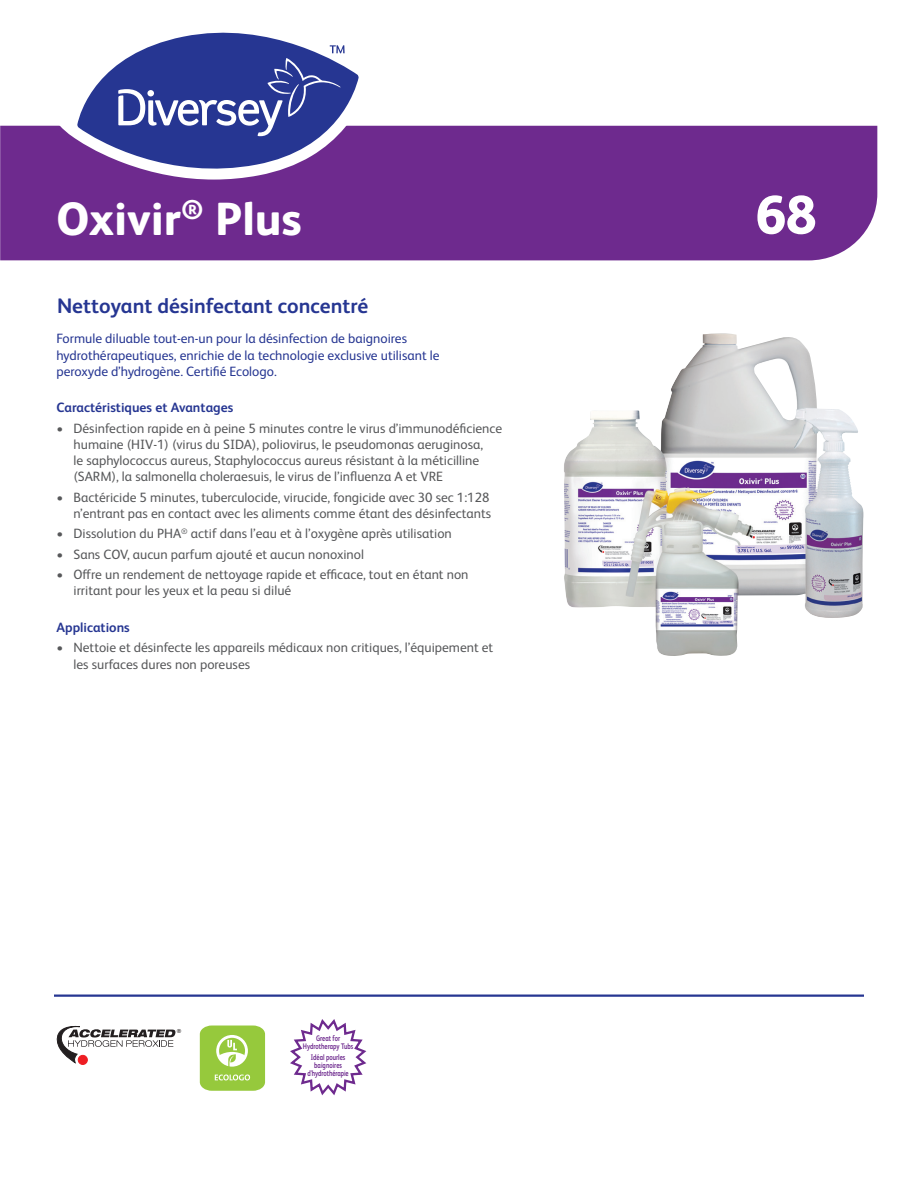
<style>
.page{position:relative;width:918px;height:1188px;background:#fff}
.page>*{position:absolute;margin:0;border:0;box-sizing:border-box;transform-origin:0 0}
.t1{font:800 54px "FS Albert Pro";color:#fff}
.t2{font:800 46.5px "FS Albert Pro";color:#fff}
.t3{font:700 21px "FS Albert Pro";color:#263692}
.t4{font:13.5px/16.2px "FS Albert Pro";color:#57585a}
.t5{font:13.5px/16.2px "FS Albert Pro";color:#263692}
.t6{font:700 13.5px "FS Albert Pro";color:#263692}
.t7{font:700 8.1px/8.1px "FS Albert Pro";color:#6e2a8e;text-align:center;scale:.75 1}
.t8{font:5.85px "Aaux Pro OT";color:#231f20}
</style>
<div class="page">
<hr style="left:54px;top:995px;width:810px;height:2px;background:#263692">
<div style="left:0;top:126px;width:877px;height:134px;background:#6e2a8e"></div>
<svg style="left:200px;top:1026px;width:65px;height:65px;background:#a6d15a"></svg>
<div style="left:78px;top:1055px;width:10px;height:10px;border:1px solid #ee1d23;border-radius:50%"></div>
<svg style="left:57px;top:1026px;width:119px;height:37px"></svg>
<svg style="left:290px;top:1019px;width:77px;height:77px"></svg>
<img style="left:564px;top:334px;width:299px;height:322px">
<svg style="left:57px;top:125px;width:317px;height:55px;background:#793b97"></svg>
<svg style="left:77px;top:32px;width:282px;height:149px"></svg>
<svg style="left:118px;top:45px;width:227px;height:91px;background:#4b58a4"></svg>
<h2 class="t2" style="left:57px;top:182px;width:247px">Oxivir<sup>®</sup> Plus</h2>
<h3 class="t3" style="left:57px;top:291px;width:313px">Nettoyant désinfectant concentré</h3>
<p class="t5" style="left:57px;top:330px;width:385px">Formule diluable tout-en-un pour la désinfection de baignoires hydrothérapeutiques, enrichie de la technologie exclusive utilisant le peroxyde d’hydrogène. Certifié Ecologo.</p>
<p class="t6" style="left:57px;top:398px;width:178px">Caractéristiques et Avantages</p>
<p class="t4" style="left:74px;top:419px;width:430px;text-indent:-17px">• Désinfection rapide en à peine 5 minutes contre le virus d’immunodéficience humaine (HIV-1) (virus du SIDA), poliovirus, le pseudomonas aeruginosa,<br>le saphylococcus aureus, Staphylococcus aureus résistant à la méticilline (SARM), la salmonella choleraesuis, le virus de l’influenza A et VRE</p>
<p class="t4" style="left:57px;top:488px;width:436px;text-align:right">• Bactéricide 5 minutes, tuberculocide, virucide, fongicide avec 30 sec 1:128 n’entrant pas en contact avec les aliments comme étant des désinfectants</p>
<p class="t4" style="left:57px;top:525px;width:397px">• Dissolution du PHA<sup>®</sup> actif dans l’eau et à l’oxygène après utilisation</p>
<p class="t4" style="left:57px;top:545px;width:309px">• Sans COV, aucun parfum ajouté et aucun nonoxinol</p>
<p class="t4" style="left:74px;top:565px;width:397px;text-indent:-17px">• Offre un rendement de nettoyage rapide et efficace, tout en étant non irritant pour les yeux et la peau si dilué</p>
<p class="t6" style="left:57px;top:618px;width:75px">Applications</p>
<p class="t4" style="left:74px;top:639px;width:421px;text-indent:-17px">• Nettoie et désinfecte les appareils médicaux non critiques, l’équipement et les surfaces dures non poreuses</p>
<p class="t8" style="left:177px;top:1028px;width:6px">®</p>
<p class="t7" style="left:303px;top:1034px;width:69px">Great for<br>Hydrotherapy Tubs</p>
<p class="t7" style="left:308px;top:1053px;width:56px">Idéal pourles baignoires d'hydrothérapie</p>
<h1 class="t1" style="left:756px;top:173px;width:63px">68</h1>
</div>
